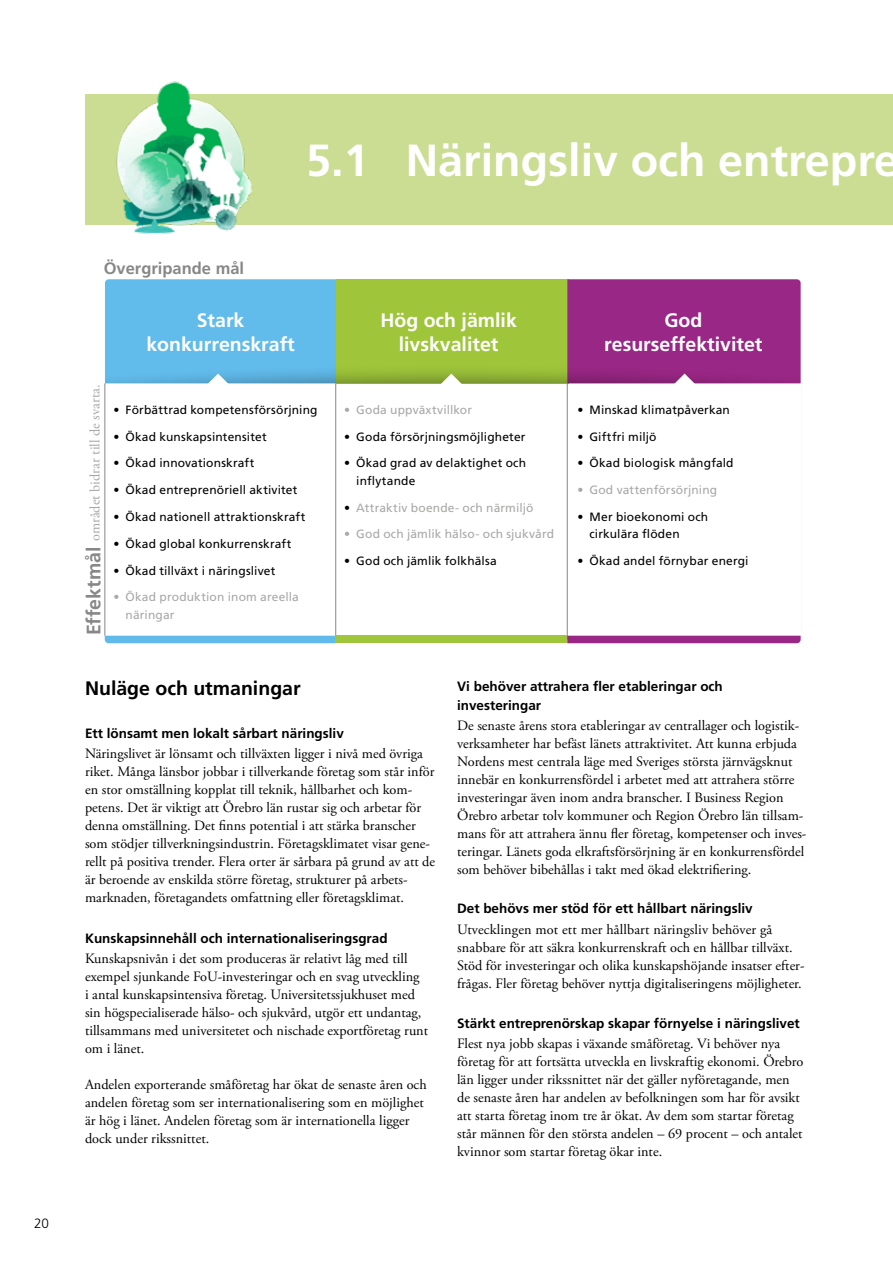
<style>
.page{position:relative;width:893px;height:1263px;background:#fff}
.page>*{position:absolute;margin:0;border:0;box-sizing:border-box;transform-origin:0 0}
.Rubrik_1{font:700 45px "Frutiger LT Std";color:#fff}
.Rubrik_3{font:700 19.5px/24px "Frutiger LT Std";color:#fff;text-align:center}
.Rubrik_2{font:700 19.5px "Frutiger LT Std";color:#000}
.Rubrik_2-2{font:700 19.5px "Frutiger LT Std";color:#878787}
.Rubrik_2-3{font:700 16.5px "Frutiger LT Std";color:#878787}
.Brödtext{font:14.25px/18px "Adobe Garamond Pro";color:#000}
.Brödtext-2{font:14.25px "Adobe Garamond Pro";color:#a8a8a7}
.Rubrik_3-2{font:700 13.5px/19.5px "Frutiger LT Std";color:#000}
.t1{font:300 13.5px "Frutiger LT Std";color:#000}
.t2{font:12px/17.4px "Frutiger LT Std";letter-spacing:.01em;color:#000}
.t3{font:12px/17.4px "Frutiger LT Std";letter-spacing:.01em;color:#a8a8a7}
.s1{color:#000}
</style>
<div class="page">
<div style="left:86px;top:94px;width:807px;height:131px;background:#cadd92"></div>
<img style="left:116px;top:81px;width:137px;height:153px">
<hr style="left:800px;top:383px;width:1px;height:253px;background:#878787">
<hr style="left:105px;top:383px;width:1px;height:253px;background:#878787">
<hr style="left:335px;top:383px;width:1px;height:257px;background:#878787">
<hr style="left:567px;top:383px;width:1px;height:257px;background:#878787">
<svg style="left:105px;top:279px;width:696px;height:119px;background:#969a9b"></svg>
<div style="left:105px;top:636px;width:231px;height:7px;background:#61bae9"></div>
<div style="left:336px;top:636px;width:231px;height:7px;background:#9fc63b"></div>
<div style="left:567px;top:636px;width:234px;height:7px;background:#992785"></div>
<p class="t1" style="left:34px;top:1216px;width:17px">20</p>
<p class="Rubrik_1" style="left:306px;top:134px;width:594px">5.1 Näringsliv och entrepre</p>
<p class="Rubrik_2-3" style="left:104px;top:258px;width:142px">Övergripande mål</p>
<p class="Rubrik_3" style="left:146px;top:308px;width:150px">Stark konkurrenskraft</p>
<p class="Rubrik_3" style="left:380px;top:308px;width:138px">Hög och jämlik livskvalitet</p>
<p class="Rubrik_3" style="left:604px;top:308px;width:160px">God resurseffektivitet</p>
<p class="Brödtext-2" style="left:86px;top:541px;width:158px;rotate:-90deg">området bidrar till de svarta.</p>
<p class="Rubrik_2-2" style="left:82px;top:635px;width:90px;rotate:-90deg">Effektmål</p>
<p class="t2" style="left:114px;top:401px;width:205px">• Förbättrad kompetensförsörjning</p>
<p class="t2" style="left:114px;top:428px;width:155px">• Ökad kunskapsintensitet</p>
<p class="t2" style="left:114px;top:455px;width:142px">• Ökad innovationskraft</p>
<p class="t2" style="left:114px;top:481px;width:185px">• Ökad entreprenöriell aktivitet</p>
<p class="t2" style="left:114px;top:508px;width:193px">• Ökad nationell attraktionskraft</p>
<p class="t2" style="left:114px;top:535px;width:179px">• Ökad global konkurrenskraft</p>
<p class="t2" style="left:114px;top:562px;width:163px">• Ökad tillväxt i näringslivet</p>
<p class="t3" style="left:126px;top:589px;width:175px;text-indent:-12px">• Ökad produktion inom areella näringar</p>
<p class="t3" style="left:344px;top:401px;width:129px">• Goda uppväxtvillkor</p>
<p class="t2" style="left:344px;top:428px;width:183px">• Goda försörjningsmöjligheter</p>
<p class="t2" style="left:356px;top:455px;width:171px;text-indent:-12px">• Ökad grad av delaktighet och inflytande</p>
<p class="t3" style="left:344px;top:499px;width:191px"><span class="s1">•</span> Attraktiv boende- och närmiljö</p>
<p class="t3" style="left:344px;top:526px;width:211px">• God och jämlik hälso- och sjukvård</p>
<p class="t2" style="left:344px;top:552px;width:154px">• God och jämlik folkhälsa</p>
<p class="t2" style="left:577px;top:401px;width:154px">• Minskad klimatpåverkan</p>
<p class="t2" style="left:577px;top:428px;width:81px">• Giftfri miljö</p>
<p class="t2" style="left:577px;top:455px;width:158px">• Ökad biologisk mångfald</p>
<p class="t3" style="left:577px;top:481px;width:141px">• God vattenförsörjning</p>
<p class="t2" style="left:590px;top:508px;width:120px;text-indent:-12px">• Mer bioekonomi och cirkulära flöden</p>
<p class="t2" style="left:577px;top:552px;width:173px">• Ökad andel förnybar energi</p>
<p class="Rubrik_2" style="left:85px;top:677px;width:217px">Nuläge och utmaningar</p>
<p class="Rubrik_3-2" style="left:85px;top:723px;width:260px">Ett lönsamt men lokalt sårbart näringsliv</p>
<p class="Brödtext" style="left:85px;top:745px;width:352px">Näringslivet är lönsamt och tillväxten ligger i nivå med övriga riket. Många länsbor jobbar i tillverkande företag som står inför en stor omställning kopplat till teknik, hållbarhet och kom&shy;petens. Det är viktigt att Örebro län rustar sig och arbetar för denna omställning. Det finns potential i att stärka branscher som stödjer tillverkningsindustrin. Företagsklimatet visar gene&shy;rellt på positiva trender. Flera orter är sårbara på grund av att de är beroende av enskilda större företag, strukturer på arbets&shy;marknaden, företagandets omfattning eller företagsklimat.</p>
<p class="Rubrik_3-2" style="left:85px;top:928px;width:304px">Kunskapsinnehåll och internationaliseringsgrad</p>
<p class="Brödtext" style="left:85px;top:950px;width:345px">Kunskapsnivån i det som produceras är relativt låg med till exempel sjunkande FoU-investeringar och en svag utveckling<br>i antal kunskapsintensiva företag. Universitetssjukhuset med sin högspecialiserade hälso- och sjukvård, utgör ett undantag, tillsammans med universitetet och nischade exportföretag runt om i länet.</p>
<p class="Brödtext" style="left:85px;top:1076px;width:343px">Andelen exporterande småföretag har ökat de senaste åren och andelen företag som ser internationalisering som en möjlighet är hög i länet. Andelen företag som är internationella ligger dock under rikssnittet.</p>
<p class="Rubrik_3-2" style="left:457px;top:676px;width:267px">Vi behöver attrahera fler etableringar och investeringar</p>
<p class="Brödtext" style="left:457px;top:717px;width:351px">De senaste årens stora etableringar av centrallager och logistik&shy;verksamheter har befäst länets attraktivitet. Att kunna erbjuda Nordens mest centrala läge med Sveriges största järnvägsknut innebär en konkurrensfördel i arbetet med att attrahera större investeringar även inom andra branscher. I Business Region Örebro arbetar tolv kommuner och Region Örebro län tillsam&shy;mans för att attrahera ännu fler företag, kompetenser och inves&shy;teringar. Länets goda elkraftsförsörjning är en konkurrensfördel som behöver bibehållas i takt med ökad elektrifiering.</p>
<p class="Rubrik_3-2" style="left:457px;top:899px;width:297px">Det behövs mer stöd för ett hållbart näringsliv</p>
<p class="Brödtext" style="left:457px;top:920px;width:349px">Utvecklingen mot ett mer hållbart näringsliv behöver gå snabbare för att säkra konkurrenskraft och en hållbar tillväxt.<br>Stöd för investeringar och olika kunskapshöjande insatser efter&shy;frågas. Fler företag behöver nyttja digitaliseringens möjligheter.</p>
<p class="Rubrik_3-2" style="left:457px;top:1014px;width:344px">Stärkt entreprenörskap skapar förnyelse i näringslivet</p>
<p class="Brödtext" style="left:457px;top:1035px;width:348px">Flest nya jobb skapas i växande småföretag. Vi behöver nya företag för att fortsätta utveckla en livskraftig ekonomi. Örebro län ligger under rikssnittet när det gäller nyföretagande, men de senaste åren har andelen av befolkningen som har för avsikt att starta företag inom tre år ökat. Av dem som startar företag står männen för den största andelen – 69 procent – och antalet kvinnor som startar företag ökar inte.</p>
</div>
